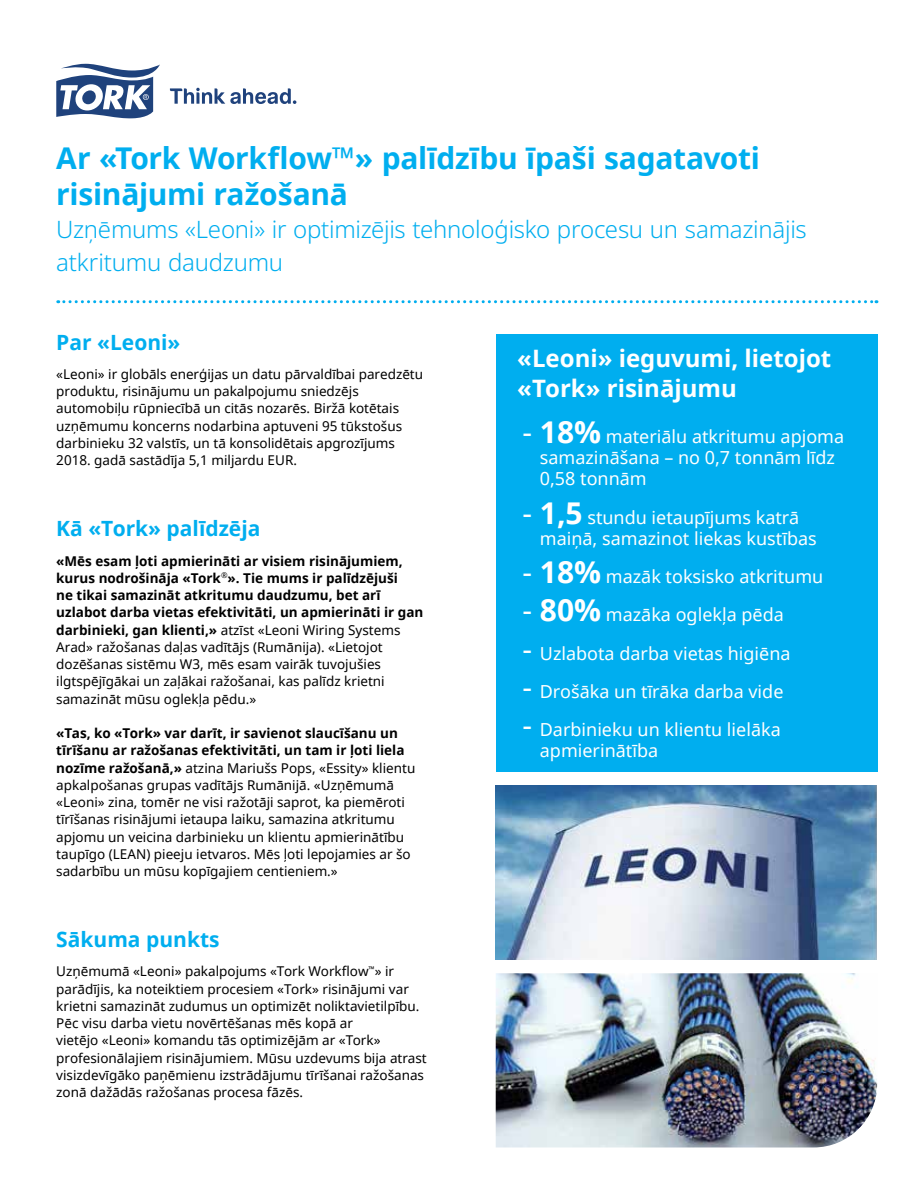
<style>
.page{position:relative;width:918px;height:1188px;background:#fff}
.page>*{position:absolute;margin:0;border:0;box-sizing:border-box;transform-origin:0 0}
.t1{font:700 30px/36px "Noto Sans";letter-spacing:-.01em;color:#00aeef}
.t2{font:300 24px/33px "Noto Sans";letter-spacing:-.01em;color:#00aeef}
.t3{font:700 24px/30px "Noto Sans";color:#fff}
.t4{font:700 21px "Noto Sans";color:#00aeef}
.t5{font:18px/21px "Noto Sans";color:#fff}
.t6{font:13.5px/17.2px "Noto Sans";color:#000}
.t7{font:700 13.5px/17.2px "Noto Sans";color:#000}
.s1{font-weight:400}
.s2{font-weight:700}
.s3{font-size:30px}
.s4{font-weight:700;font-size:30px}
</style>
<div class="page">
<div style="left:496px;top:335px;width:382px;height:437px;background:#00aeef"></div>
<svg style="left:58px;top:300px;width:819px;height:3px"></svg>
<img style="left:496px;top:786px;width:381px;height:174px">
<svg style="left:170px;top:88px;width:126px;height:16px"></svg>
<svg style="left:56px;top:64px;width:104px;height:54px"></svg>
<img style="left:496px;top:973px;width:381px;height:174px">
<h1 class="t1" style="left:56px;top:140px;width:705px">Ar «Tork Workflow™» palīdzību īpaši sagatavoti risinājumi ražošanā</h1>
<h2 class="t2" style="left:56px;top:214px;width:752px">Uzņēmums «Leoni» ir optimizējis tehnoloģisko procesu un samazinājis atkritumu daudzumu</h2>
<h3 class="t4" style="left:56px;top:327px;width:126px">Par «Leoni»</h3>
<p class="t6" style="left:56px;top:365px;width:368px">«Leoni» ir globāls enerģijas un datu pārvaldībai paredzētu produktu, risinājumu un pakalpojumu sniedzējs automobiļu rūpniecībā un citās nozarēs. Biržā kotētais uzņēmumu koncerns nodarbina aptuveni 95 tūkstošus darbinieku 32 valstīs, un tā konsolidētais apgrozījums 2018. gadā sastādīja 5,1 miljardu EUR.</p>
<h3 class="t4" style="left:56px;top:514px;width:206px">Kā «Tork» palīdzēja</h3>
<p class="t7" style="left:56px;top:552px;width:369px">«Mēs esam ļoti apmierināti ar visiem risinājumiem, kurus nodrošināja «Tork<sup>®</sup>». Tie mums ir palīdzējuši<br>ne tikai samazināt atkritumu daudzumu, bet arī uzlabot darba vietas efektivitāti, un apmierināti ir gan darbinieki, gan klienti,» <span class="s1">atzīst «Leoni Wiring Systems Arad» ražošanas daļas vadītājs (Rumānija). «Lietojot dozēšanas sistēmu W3, mēs esam vairāk tuvojušies ilgtspējīgākai un zaļākai ražošanai, kas palīdz krietni samazināt mūsu oglekļa pēdu.»</span></p>
<p class="t6" style="left:56px;top:724px;width:361px"><span class="s2">«Tas, ko «Tork» var darīt, ir savienot slaucīšanu un tīrīšanu ar ražošanas efektivitāti, un tam ir ļoti liela nozīme ražošanā,»</span> atzina Mariušs Pops, «Essity» klientu apkalpošanas grupas vadītājs Rumānijā. «Uzņēmumā «Leoni» zina, tomēr ne visi ražotāji saprot, ka piemēroti tīrīšanas risinājumi ietaupa laiku, samazina atkritumu apjomu un veicina darbinieku un klientu apmierinātību taupīgo (LEAN) pieeju ietvaros. Mēs ļoti lepojamies ar šo sadarbību un mūsu kopīgajiem centieniem.»</p>
<h3 class="t4" style="left:56px;top:925px;width:165px">Sākuma punkts</h3>
<p class="t6" style="left:56px;top:963px;width:372px">Uzņēmumā «Leoni» pakalpojums «Tork Workflow<sup>™</sup>» ir parādījis, ka noteiktiem procesiem «Tork» risinājumi var krietni samazināt zudumus un optimizēt noliktavietilpību.<br>Pēc visu darba vietu novērtēšanas mēs kopā ar<br>vietējo «Leoni» komandu tās optimizējām ar «Tork» profesionālajiem risinājumiem. Mūsu uzdevums bija atrast visizdevīgāko paņēmienu izstrādājumu tīrīšanai ražošanas zonā dažādās ražošanas procesa fāzēs.</p>
<h2 class="t3" style="left:517px;top:343px;width:315px">«Leoni» ieguvumi, lietojot «Tork» risinājumu</h2>
<h3 class="t5" style="left:540px;top:426px;width:306px;text-indent:-17px"><span class="s3">-</span> <span class="s4">18%</span> materiālu atkritumu apjoma samazināšana – no 0,7 tonnām līdz<br>0,58 tonnām</h3>
<h3 class="t5" style="left:540px;top:506px;width:278px;text-indent:-17px"><span class="s3">-</span> <span class="s4">1,5</span> stundu ietaupījums katrā maiņā, samazinot liekas kustības</h3>
<h3 class="t5" style="left:522px;top:566px;width:302px"><span class="s3">-</span> <span class="s4">18%</span> mazāk toksisko atkritumu</h3>
<h3 class="t5" style="left:522px;top:604px;width:263px"><span class="s3">-</span> <span class="s4">80%</span> mazāka oglekļa pēda</h3>
<h3 class="t5" style="left:522px;top:642px;width:270px"><span class="s3">-</span> Uzlabota darba vietas higiēna</h3>
<h3 class="t5" style="left:522px;top:680px;width:263px"><span class="s3">-</span> Drošāka un tīrāka darba vide</h3>
<h3 class="t5" style="left:540px;top:719px;width:243px;text-indent:-17px"><span class="s3">-</span> Darbinieku un klientu lielāka apmierinātība</h3>
</div>
